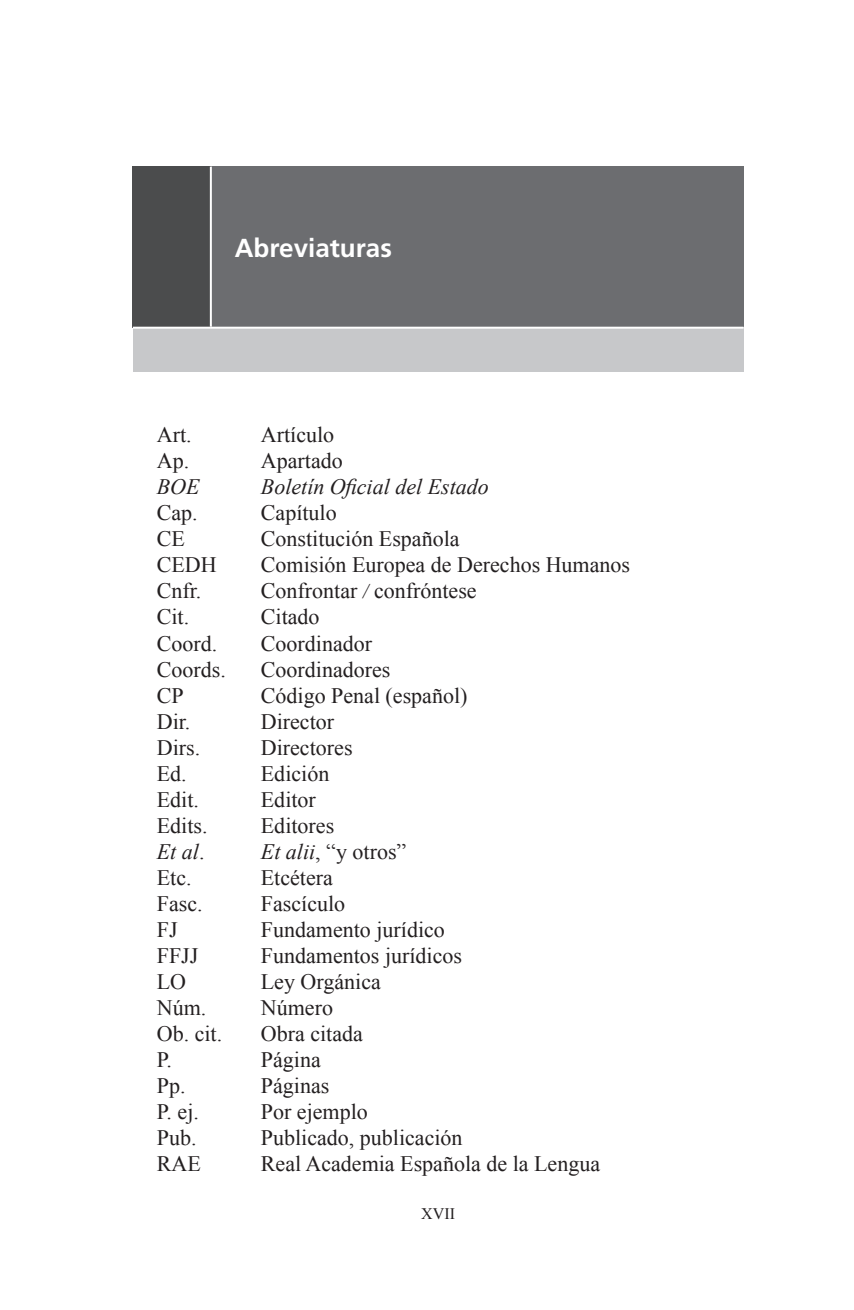
<style>
.page{position:relative;width:854px;height:1310px;background:#fff}
.page>*{position:absolute;margin:0;border:0;box-sizing:border-box;transform-origin:0 0}
._01_titulo_1{font:700 26px "Frutiger";color:#fff}
._06_texto_general{font:22px "Times New Roman";color:#231f20}
._06_texto_general-2{font:italic 22px "Times New Roman";color:#231f20}
._13_cornisa_y_folios{font:16px "Times New Roman";color:#231f20}
.s1{font-style:italic;font-size:20px}
.s2{font-style:normal}
.s3{font-style:italic}
</style>
<div class="page">
<div style="left:133px;top:166px;width:78px;height:161px;background:#4b4c4d"></div>
<div style="left:211px;top:166px;width:532px;height:161px;background:#6c6d70"></div>
<div style="left:133px;top:327px;width:610px;height:44px;background:#c7c8ca"></div>
<hr style="left:133px;top:326px;width:78px;height:2px;background:#fff">
<hr style="left:211px;top:326px;width:532px;height:2px;background:#fff">
<hr style="left:210px;top:166px;width:2px;height:160px;background:#fff">
<p class="_01_titulo_1" style="left:235px;top:233px;width:159px">Abreviaturas</p>
<p class="_06_texto_general" style="left:157px;top:420px;width:36px">Art.</p>
<p class="_06_texto_general" style="left:261px;top:420px;width:75px">Artículo</p>
<p class="_06_texto_general" style="left:157px;top:446px;width:34px">Ap.</p>
<p class="_06_texto_general" style="left:261px;top:446px;width:83px">Apartado</p>
<p class="_06_texto_general-2" style="left:157px;top:471px;width:44px">BOE</p>
<p class="_06_texto_general-2" style="left:261px;top:471px;width:229px">Boletín Oficial del Estado</p>
<p class="_06_texto_general" style="left:157px;top:498px;width:42px">Cap.</p>
<p class="_06_texto_general" style="left:261px;top:498px;width:77px">Capítulo</p>
<p class="_06_texto_general" style="left:157px;top:524px;width:30px">CE</p>
<p class="_06_texto_general" style="left:261px;top:524px;width:200px">Constitución Española</p>
<p class="_06_texto_general" style="left:157px;top:550px;width:61px">CEDH</p>
<p class="_06_texto_general" style="left:261px;top:550px;width:371px">Comisión Europea de Derechos Humanos</p>
<p class="_06_texto_general" style="left:157px;top:576px;width:46px">Cnfr.</p>
<p class="_06_texto_general" style="left:261px;top:576px;width:217px">Confrontar <span class="s1">/</span> confróntese</p>
<p class="_06_texto_general" style="left:157px;top:602px;width:34px">Cit.</p>
<p class="_06_texto_general" style="left:261px;top:602px;width:60px">Citado</p>
<p class="_06_texto_general" style="left:157px;top:628px;width:62px">Coord.</p>
<p class="_06_texto_general" style="left:261px;top:628px;width:113px">Coordinador</p>
<p class="_06_texto_general" style="left:157px;top:654px;width:71px">Coords.</p>
<p class="_06_texto_general" style="left:261px;top:654px;width:131px">Coordinadores</p>
<p class="_06_texto_general" style="left:157px;top:680px;width:28px">CP</p>
<p class="_06_texto_general" style="left:261px;top:680px;width:208px">Código Penal (español)</p>
<p class="_06_texto_general" style="left:157px;top:706px;width:35px">Dir.</p>
<p class="_06_texto_general" style="left:261px;top:706px;width:75px">Director</p>
<p class="_06_texto_general" style="left:157px;top:732px;width:45px">Dirs.</p>
<p class="_06_texto_general" style="left:261px;top:732px;width:93px">Directores</p>
<p class="_06_texto_general" style="left:157px;top:758px;width:31px">Ed.</p>
<p class="_06_texto_general" style="left:261px;top:758px;width:70px">Edición</p>
<p class="_06_texto_general" style="left:157px;top:784px;width:44px">Edit.</p>
<p class="_06_texto_general" style="left:261px;top:784px;width:57px">Editor</p>
<p class="_06_texto_general" style="left:157px;top:810px;width:52px">Edits.</p>
<p class="_06_texto_general" style="left:261px;top:810px;width:75px">Editores</p>
<p class="_06_texto_general-2" style="left:157px;top:836px;width:49px">Et al<span class="s2">.</span></p>
<p class="_06_texto_general" style="left:261px;top:836px;width:147px"><span class="s3">Et alii</span>, “y otros”</p>
<p class="_06_texto_general" style="left:157px;top:862px;width:36px">Etc.</p>
<p class="_06_texto_general" style="left:261px;top:862px;width:74px">Etcétera</p>
<p class="_06_texto_general" style="left:157px;top:888px;width:47px">Fasc.</p>
<p class="_06_texto_general" style="left:261px;top:888px;width:86px">Fascículo</p>
<p class="_06_texto_general" style="left:157px;top:914px;width:22px">FJ</p>
<p class="_06_texto_general" style="left:261px;top:914px;width:185px">Fundamento jurídico</p>
<p class="_06_texto_general" style="left:157px;top:940px;width:43px">FFJJ</p>
<p class="_06_texto_general" style="left:261px;top:940px;width:203px">Fundamentos jurídicos</p>
<p class="_06_texto_general" style="left:157px;top:966px;width:31px">LO</p>
<p class="_06_texto_general" style="left:261px;top:966px;width:121px">Ley Orgánica</p>
<p class="_06_texto_general" style="left:157px;top:992px;width:51px">Núm.</p>
<p class="_06_texto_general" style="left:261px;top:992px;width:74px">Número</p>
<p class="_06_texto_general" style="left:157px;top:1018px;width:67px">Ob. cit.</p>
<p class="_06_texto_general" style="left:261px;top:1018px;width:104px">Obra citada</p>
<p class="_06_texto_general" style="left:157px;top:1044px;width:17px">P.</p>
<p class="_06_texto_general" style="left:261px;top:1044px;width:61px">Página</p>
<p class="_06_texto_general" style="left:157px;top:1070px;width:30px">Pp.</p>
<p class="_06_texto_general" style="left:261px;top:1070px;width:70px">Páginas</p>
<p class="_06_texto_general" style="left:157px;top:1096px;width:44px">P. ej.</p>
<p class="_06_texto_general" style="left:261px;top:1096px;width:108px">Por ejemplo</p>
<p class="_06_texto_general" style="left:157px;top:1122px;width:41px">Pub.</p>
<p class="_06_texto_general" style="left:261px;top:1122px;width:203px">Publicado, publicación</p>
<p class="_06_texto_general" style="left:157px;top:1148px;width:45px">RAE</p>
<p class="_06_texto_general" style="left:261px;top:1148px;width:341px">Real Academia Española de la Lengua</p>
<p class="_13_cornisa_y_folios" style="left:421px;top:1202px;width:35px">XVII</p>
</div>
